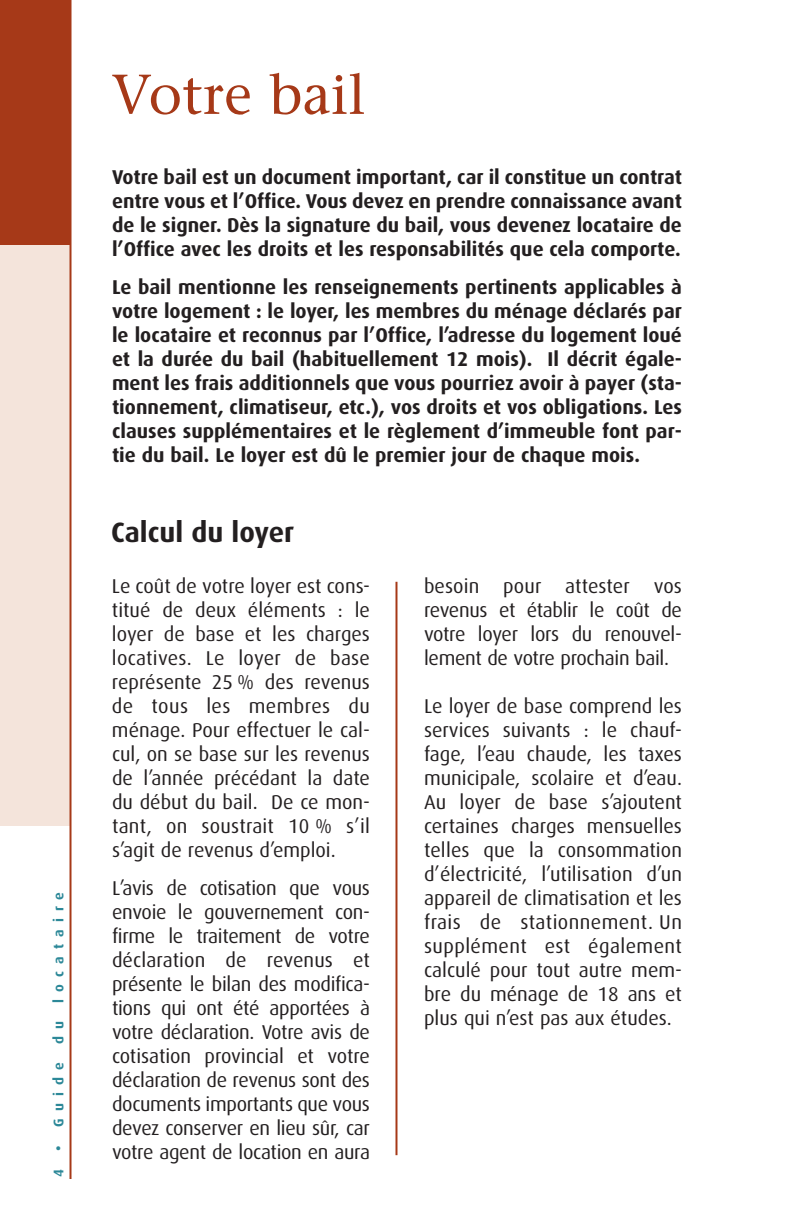
<style>
.page{position:relative;width:792px;height:1224px;background:#fff}
.page>*{position:absolute;margin:0;border:0;box-sizing:border-box;transform-origin:0 0}
.t1{font:56px "Stone Serif";color:#a63918}
.t2{font:700 28px "Dax";color:#231f20}
.t3{font:20px/24px "Dax";letter-spacing:-.015em;color:#231f20;text-align:justify}
.t4{font:700 20px/24px "Dax";color:#231f20;text-align:justify}
.t5{font:700 14px "Dax";letter-spacing:.505em;color:#2c8898}
</style>
<div class="page">
<div style="left:0;top:243px;width:70px;height:583px;background:#f4e4db"></div>
<hr style="left:70px;top:0;width:2px;height:1179px;background:#a63918">
<div style="left:0;top:0;width:70px;height:245px;background:#a63918"></div>
<hr style="left:395px;top:582px;width:2px;height:573px;background:#a63918">
<p class="t5" style="left:52px;top:1003px;width:112px;rotate:-90deg">locataire</p>
<p class="t5" style="left:52px;top:1044px;width:25px;rotate:-90deg">d u</p>
<p class="t5" style="left:52px;top:1151px;width:90px;rotate:-90deg">• Guide</p>
<p class="t5" style="left:52px;top:1177px;width:9px;rotate:-90deg">4</p>
<h1 class="t1" style="left:111px;top:73px;width:256px">Votre bail</h1>
<p class="t4" style="left:112px;top:166px;width:571px">Votre bail est un document important, car il constitue un contrat entre vous et l’Office. Vous devez en prendre connaissance avant de le signer. Dès la signature du bail, vous devenez locataire de l’Office avec les droits et les responsabilités que cela comporte.</p>
<p class="t4" style="left:112px;top:276px;width:571px">Le bail mentionne les renseignements pertinents applicables à votre logement : le loyer, les membres du ménage déclarés par le locataire et reconnus par l’Office, l’adresse du logement loué et la durée du bail (habituellement 12 mois). Il décrit égale&shy;ment les frais additionnels que vous pourriez avoir à payer (sta&shy;tionnement, climatiseur, etc.), vos droits et vos obligations. Les clauses supplémentaires et le règlement d’immeuble font par&shy;tie du bail. Le loyer est dû le premier jour de chaque mois.</p>
<h2 class="t2" style="left:111px;top:520px;width:185px">Calcul du loyer</h2>
<p class="t3" style="left:112px;top:575px;width:260px">Le coût de votre loyer est cons&shy;titué de deux éléments : le loyer de base et les charges locatives. Le loyer de base représente 25 % des revenus de tous les membres du ménage. Pour effectuer le cal&shy;cul, on se base sur les revenus de l’année précédant la date du début du bail. De ce mon&shy;tant, on soustrait 10 % s’il s’agit de revenus d’emploi.</p>
<p class="t3" style="left:112px;top:877px;width:260px">L’avis de cotisation que vous envoie le gouvernement con&shy;firme le traitement de votre déclaration de revenus et présente le bilan des modifica&shy;tions qui ont été apportées à votre déclaration. Votre avis de cotisation provincial et votre déclaration de revenus sont des documents importants que vous devez conserver en lieu sûr, car votre agent de location en aura</p>
<p class="t3" style="left:424px;top:575px;width:260px">besoin pour attester vos revenus et établir le coût de votre loyer lors du renouvel&shy;lement de votre prochain bail.</p>
<p class="t3" style="left:424px;top:695px;width:260px">Le loyer de base comprend les services suivants : le chauf&shy;fage, l’eau chaude, les taxes municipale, scolaire et d’eau.<br>Au loyer de base s’ajoutent certaines charges mensuelles telles que la consommation d’électricité, l’utilisation d’un appareil de climatisation et les frais de stationnement. Un supplément est également calculé pour tout autre mem&shy;bre du ménage de 18 ans et plus qui n’est pas aux études.</p>
</div>
